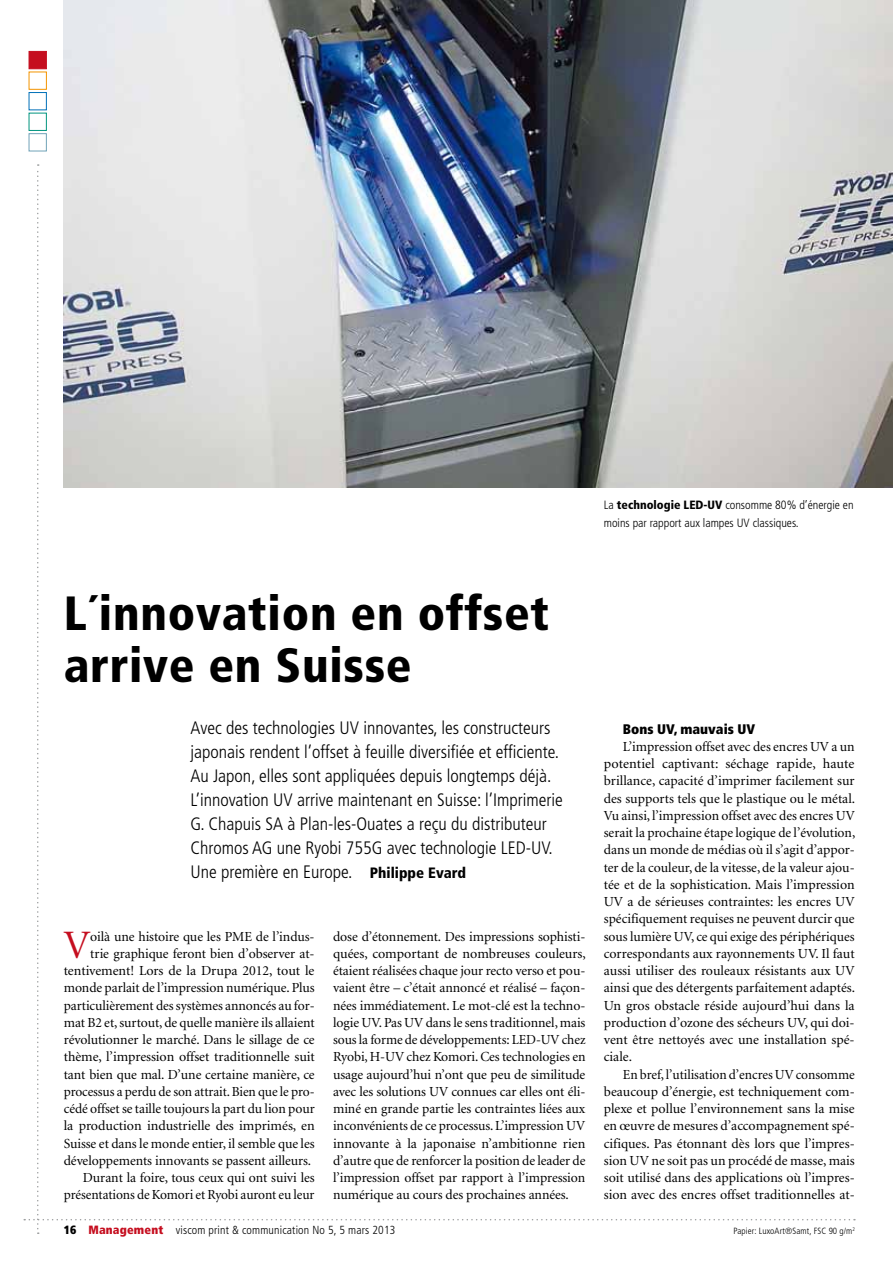
<style>
.page{position:relative;width:893px;height:1263px;background:#fff}
.page>*{position:absolute;margin:0;border:0;box-sizing:border-box;transform-origin:0 0}
.t1{font:900 condensed 48px/51.8px "Frutiger LT";letter-spacing:.015em;color:#000}
.t2{font:40.35px "Minion";color:#c50e1f}
.t3{font:300 condensed 18px/24px "Frutiger LT";color:#000}
.t4{font:13.8px/17.2px "Minion";letter-spacing:-.005em;color:#000;text-align:justify}
.t5{font:900 condensed 13.8px "Frutiger LT";color:#000}
.t6{font:300 condensed 12px/17.2px "Frutiger LT";color:#000}
.t7{font:300 condensed 11.7px "Frutiger LT";letter-spacing:.015em;color:#000}
.t8{font:300 condensed 9px "Frutiger LT";letter-spacing:.015em;color:#000}
.s1{font-weight:900}
.s2{font-weight:900;font-size:15px}
.s3{font-weight:900;font-size:12px}
.s4{font-weight:900;font-size:12px;color:#c50e1f}
</style>
<div class="page">
<div style="left:29px;top:51px;width:18px;height:18px;background:#c50e1f;border:1px solid #c50e1f"></div>
<div style="left:29px;top:72px;width:18px;height:18px;border:1px solid #f39400"></div>
<div style="left:29px;top:92px;width:18px;height:18px;border:1px solid #0070b8"></div>
<div style="left:29px;top:113px;width:18px;height:18px;border:1px solid #00957e"></div>
<div style="left:29px;top:133px;width:18px;height:18px;border:1px solid #71a3b8"></div>
<img style="left:64px;top:0;width:829px;height:488px">
<p class="t6" style="left:604px;top:497px;width:251px">La <span class="s1">technologie LED-UV</span> consomme 80% d’énergie en moins par rapport aux lampes UV classiques.</p>
<h1 class="t1" style="left:64px;top:587px;width:487px">L´innovation en offset arrive en Suisse</h1>
<p class="t3" style="left:190px;top:716px;width:374px">Avec des technologies UV innovantes, les constructeurs japonais rendent l’offset à feuille diversifiée et efficiente.<br>Au Japon, elles sont appliquées depuis longtemps déjà.<br>L’innovation UV arrive maintenant en Suisse: l’Imprimerie G. Chapuis SA à Plan-les-Ouates a reçu du distributeur Chromos AG une Ryobi 755G avec technologie LED-UV.<br>Une première en Europe. <span class="s2">Philippe Evard</span></p>
<p class="t4" style="left:64px;top:928px;width:253px;text-align:right">oilà une histoire que les PME de l’indus-<br>trie graphique feront bien d’observer at&shy;tentivement! Lors de la Drupa 2012, tout le monde parlait de l’impression numérique. Plus particulièrement des systèmes annoncés au for&shy;mat B2 et, surtout, de quelle manière ils allaient révolutionner le marché. Dans le sillage de ce thème, l’impression offset traditionnelle suit tant bien que mal. D’une certaine manière, ce processus a perdu de son attrait. Bien que le pro&shy;cédé offset se taille toujours la part du lion pour la production industrielle des imprimés, en Suisse et dans le monde entier, il semble que les développements innovants se passent ailleurs.<br>Durant la foire, tous ceux qui ont suivi les présentations de Komori et Ryobi auront eu leur</p>
<h2 class="t2" style="left:64px;top:925px;width:28px">V</h2>
<p class="t4" style="left:333px;top:928px;width:254px">dose d’étonnement. Des impressions sophisti&shy;quées, comportant de nombreuses couleurs, étaient réalisées chaque jour recto verso et pou&shy;vaient être – c’était annoncé et réalisé – façon&shy;nées immédiatement. Le mot-clé est la techno&shy;logie UV. Pas UV dans le sens traditionnel, mais sous la forme de développements: LED-UV chez Ryobi, H-UV chez Komori. Ces technologies en usage aujourd’hui n’ont que peu de similitude avec les solutions UV connues car elles ont éli&shy;miné en grande partie les contraintes liées aux inconvénients de ce processus. L’impression UV innovante à la japonaise n’ambitionne rien d’autre que de renforcer la position de leader de l’impression offset par rapport à l’impression numérique au cours des prochaines années.</p>
<p class="t5" style="left:623px;top:720px;width:134px">Bons UV, mauvais UV</p>
<p class="t4" style="left:604px;top:738px;width:253px;text-indent:19px">L’impression offset avec des encres UV a un potentiel captivant: séchage rapide, haute brillance, capacité d’imprimer facilement sur des supports tels que le plastique ou le métal.<br>Vu ainsi, l’impression offset avec des encres UV serait la prochaine étape logique de l’évolution, dans un monde de médias où il s’agit d’appor&shy;ter de la couleur, de la vitesse, de la valeur ajou&shy;tée et de la sophistication. Mais l’impression UV a de sérieuses contraintes: les encres UV spécifiquement requises ne peuvent durcir que sous lumière UV, ce qui exige des périphériques correspondants aux rayonnements UV. Il faut aussi utiliser des rouleaux résistants aux UV ainsi que des détergents parfaitement adaptés.<br>Un gros obstacle réside aujourd’hui dans la production d’ozone des sécheurs UV, qui doi&shy;vent être nettoyés avec une installation spé&shy;ciale.</p>
<p class="t4" style="left:604px;top:1066px;width:252px;text-indent:19px">En bref, l’utilisation d’encres UV consomme beaucoup d’énergie, est techniquement com&shy;plexe et pollue l’environnement sans la mise en œuvre de mesures d’accompagnement spé&shy;cifiques. Pas étonnant dès lors que l’impres&shy;sion UV ne soit pas un procédé de masse, mais soit utilisé dans des applications où l’impres&shy;sion avec des encres offset traditionnelles at-</p>
<p class="t7" style="left:64px;top:1223px;width:333px"><span class="s3">16</span> <span class="s4">Management</span> viscom print &amp; communication No 5, 5 mars 2013</p>
<p class="t8" style="left:733px;top:1226px;width:123px">Papier: LuxoArt®Samt, FSC 90 g/m<sup>2</sup></p>
</div>
